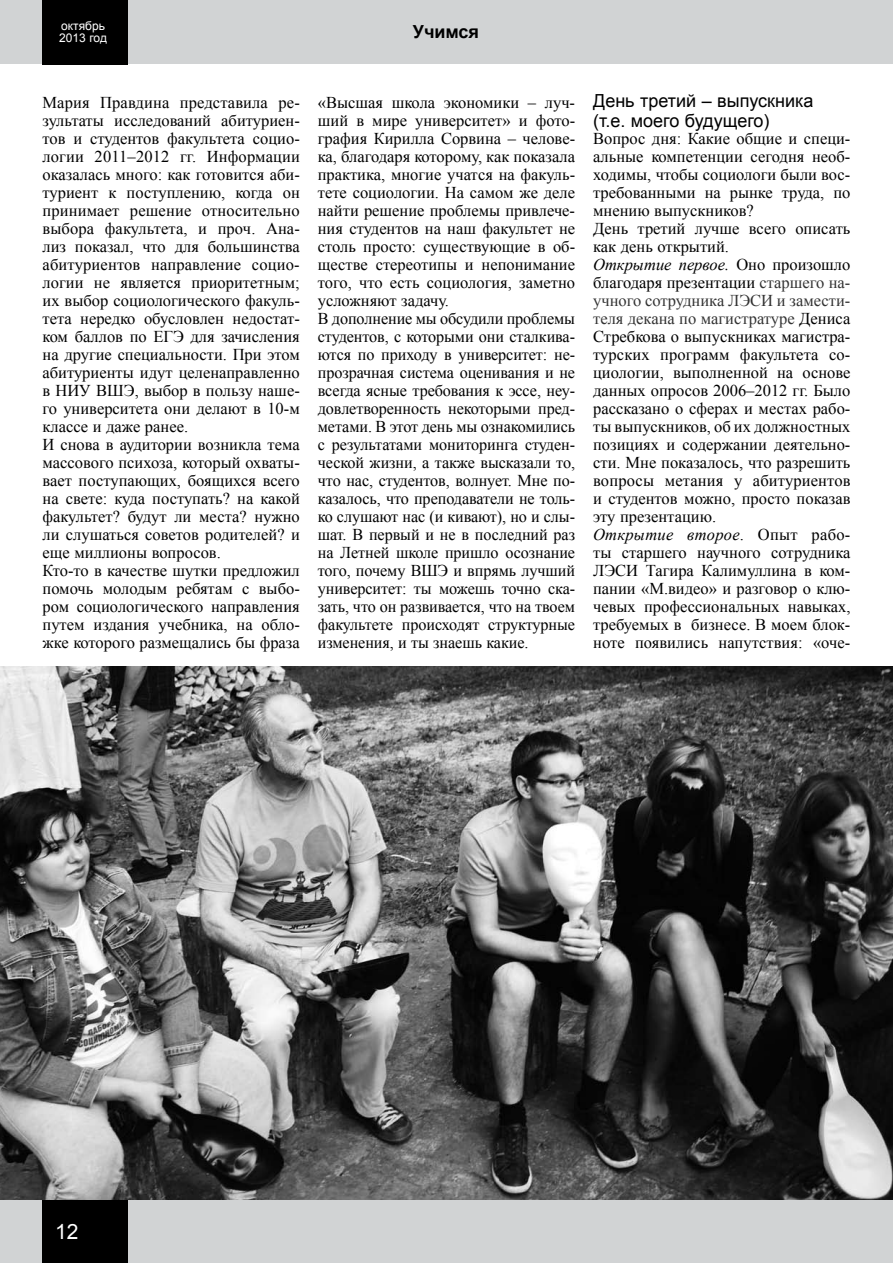
<style>
.page{position:relative;width:893px;height:1263px;background:#fff}
.page>*{position:absolute;margin:0;border:0;box-sizing:border-box;transform-origin:0 0}
.t1{font:21px "Arial";color:#fff}
.t2{font:18px/19.5px "Arial";color:#000}
.t3{font:700 18px "Arial";color:#000}
.t4{font:16.5px/18px "Times New Roman";color:#000}
.t5{font:12px/12px "Arial";color:#fff}
.s1{font-style:italic}
.s2{color:#333}
</style>
<div class="page">
<div style="left:0;top:0;width:893px;height:64px;background:#d1d3d4"></div>
<div style="left:0;top:1199px;width:893px;height:64px;background:#d1d3d4"></div>
<div style="left:42px;top:0;width:85px;height:64px;background:#000"></div>
<div style="left:42px;top:1200px;width:85px;height:63px;background:#000"></div>
<img style="left:0;top:666px;width:893px;height:534px">
<p class="t5" style="left:59px;top:20px;width:49px">октябрь<br>2013 год</p>
<p class="t3" style="left:413px;top:20px;width:68px">Учимся</p>
<p class="t4" style="left:43px;top:93px;width:259px">Мария Правдина представила ре&shy;зультаты исследований абитуриен&shy;тов и студентов факультета социо&shy;логии 2011–2012 гг. Информации оказалась много: как готовится аби&shy;туриент к поступлению, когда он принимает решение относительно выбора факультета, и проч. Ана&shy;лиз показал, что для большинства абитуриентов направление социо&shy;логии не является приоритетным; их выбор социологического факуль&shy;тета нередко обусловлен недостат&shy;ком баллов по ЕГЭ для зачисления на другие специальности. При этом абитуриенты идут целенаправленно в НИУ ВШЭ, выбор в пользу наше&shy;го университета они делают в 10-м классе и даже ранее.<br>И снова в аудитории возникла тема массового психоза, который охваты&shy;вает поступающих, боящихся всего на свете: куда поступать? на какой факультет? будут ли места? нужно ли слушаться советов родителей? и еще миллионы вопросов.<br>Кто-то в качестве шутки предложил помочь молодым ребятам с выбо&shy;ром социологического направления путем издания учебника, на обло&shy;жке которого размещались бы фраза</p>
<p class="t4" style="left:318px;top:93px;width:259px">«Высшая школа экономики – луч&shy;ший в мире университет» и фото&shy;графия Кирилла Сорвина – челове&shy;ка, благодаря которому, как показала практика, многие учатся на факуль&shy;тете социологии. На самом же деле найти решение проблемы привлече&shy;ния студентов на наш факультет не столь просто: существующие в об&shy;ществе стереотипы и непонимание того, что есть социология, заметно усложняют задачу.<br>В дополнение мы обсудили проблемы студентов, с которыми они сталкива&shy;ются по приходу в университет: не&shy;прозрачная система оценивания и не всегда ясные требования к эссе, неу&shy;довлетворенность некоторыми пред&shy;метами. В этот день мы ознакомились с результатами мониторинга студен&shy;ческой жизни, а также высказали то, что нас, студентов, волнует. Мне по&shy;казалось, что преподаватели не толь&shy;ко слушают нас (и кивают), но и слы&shy;шат. В первый и не в последний раз на Летней школе пришло осознание того, почему ВШЭ и впрямь лучший университет: ты можешь точно ска&shy;зать, что он развивается, что на твоем факультете происходят структурные изменения, и ты знаешь какие.</p>
<p class="t2" style="left:593px;top:91px;width:222px">День третий – выпускника (т.е. моего будущего)</p>
<p class="t4" style="left:593px;top:129px;width:259px">Вопрос дня: Какие общие и специ&shy;альные компетенции сегодня необ&shy;ходимы, чтобы социологи были вос&shy;требованными на рынке труда, по мнению выпускников?<br>День третий лучше всего описать как день открытий.<br><span class="s1">Открытие первое.</span> Оно произошло благодаря презентации <span class="s2">старшего на&shy;учного сотрудника ЛЭСИ и замести&shy;теля декана по магистратуре</span> Дениса<br>Стребкова о выпускниках магистра&shy;турских программ факультета со&shy;циологии, выполненной на основе данных опросов 2006–2012 гг. Было рассказано о сферах и местах рабо&shy;ты выпускников, об их должностных позициях и содержании деятельно&shy;сти. Мне показалось, что разрешить вопросы метания у абитуриентов и студентов можно, просто показав эту презентацию.<br><span class="s1">Открытие второе</span>. Опыт рабо&shy;ты старшего научного сотрудника<br>ЛЭСИ Тагира Калимуллина в ком&shy;пании «М.видео» и разговор о клю&shy;чевых профессиональных навыках, требуемых в бизнесе. В моем блок&shy;ноте появились напутствия: «оче-</p>
<p class="t1" style="left:55px;top:1218px;width:25px">12</p>
</div>
